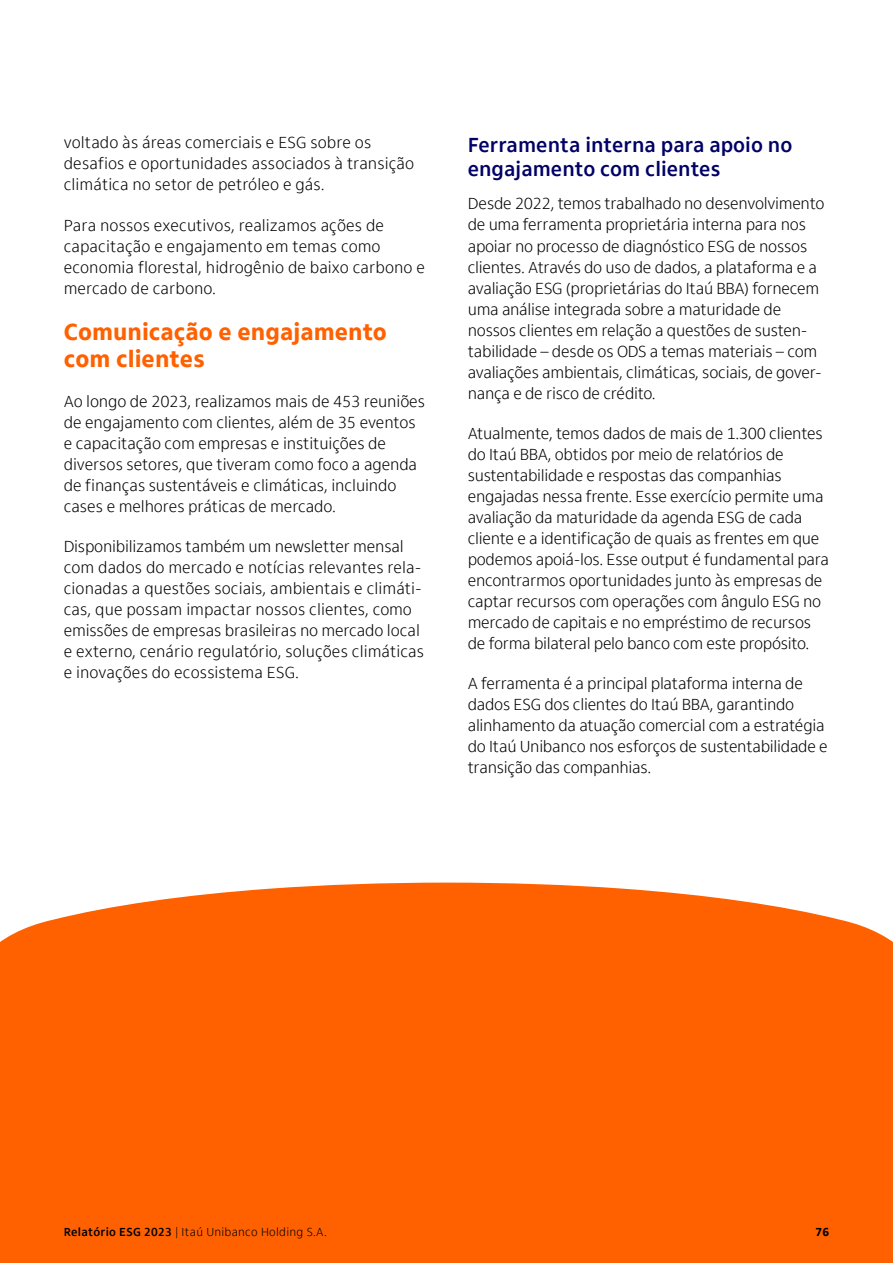
<style>
.page{position:relative;width:893px;height:1263px;background:#fff}
.page>*{position:absolute;margin:0;border:0;box-sizing:border-box;transform-origin:0 0}
.t1{font:800 24px/27px "Itau Text Pro";color:#ff6100}
.t2{font:700 21px/24px "Itau Text Pro";color:#006}
.t3{font:300 16.5px/21px "Itau Text Pro";letter-spacing:-.015em;color:#000}
.t4{font:300 12px "Itau Text Pro";letter-spacing:.02em;color:#000}
.t5{font:800 12px "Itau Text Pro";color:#000}
.s1{font-weight:700}
</style>
<div class="page">
<div style="left:0;top:882px;width:893px;height:381px;background:#ff6100"></div>
<p class="t3" style="left:64px;top:133px;width:352px">voltado às áreas comerciais e ESG sobre os desafios e oportunidades associados à transição climática no setor de petróleo e gás.</p>
<p class="t3" style="left:64px;top:215px;width:363px">Para nossos executivos, realizamos ações de capacitação e engajamento em temas como economia florestal, hidrogênio de baixo carbono e mercado de carbono.</p>
<h1 class="t1" style="left:64px;top:318px;width:325px">Comunicação e engajamento com clientes</h1>
<p class="t3" style="left:64px;top:391px;width:363px">Ao longo de 2023, realizamos mais de 453 reuniões de engajamento com clientes, além de 35 eventos e capacitação com empresas e instituições de diversos setores, que tiveram como foco a agenda de finanças sustentáveis e climáticas, incluindo cases e melhores práticas de mercado.</p>
<p class="t3" style="left:64px;top:536px;width:362px">Disponibilizamos também um newsletter mensal com dados do mercado e notícias relevantes rela&shy;cionadas a questões sociais, ambientais e climáti&shy;cas, que possam impactar nossos clientes, como emissões de empresas brasileiras no mercado local e externo, cenário regulatório, soluções climáticas e inovações do ecossistema ESG.</p>
<p class="t2" style="left:468px;top:133px;width:326px">Ferramenta interna para apoio no engajamento com clientes</p>
<p class="t3" style="left:468px;top:194px;width:358px">Desde 2022, temos trabalhado no desenvolvimento de uma ferramenta proprietária interna para nos apoiar no processo de diagnóstico ESG de nossos clientes. Através do uso de dados, a plataforma e a avaliação ESG (proprietárias do Itaú BBA) fornecem uma análise integrada sobre a maturidade de nossos clientes em relação a questões de susten&shy;tabilidade – desde os ODS a temas materiais – com avaliações ambientais, climáticas, sociais, de gover&shy;nança e de risco de crédito.</p>
<p class="t3" style="left:468px;top:423px;width:363px">Atualmente, temos dados de mais de 1.300 clientes do Itaú BBA, obtidos por meio de relatórios de sustentabilidade e respostas das companhias engajadas nessa frente. Esse exercício permite uma avaliação da maturidade da agenda ESG de cada cliente e a identificação de quais as frentes em que podemos apoiá-los. Esse output é fundamental para encontrarmos oportunidades junto às empresas de captar recursos com operações com ângulo ESG no mercado de capitais e no empréstimo de recursos de forma bilateral pelo banco com este propósito.</p>
<p class="t3" style="left:468px;top:673px;width:361px">A ferramenta é a principal plataforma interna de dados ESG dos clientes do Itaú BBA, garantindo alinhamento da atuação comercial com a estratégia do Itaú Unibanco nos esforços de sustentabilidade e transição das companhias.</p>
<p class="t4" style="left:64px;top:1225px;width:265px"><span class="s1">Relatório ESG 2023</span> | Itaú Unibanco Holding S.A.</p>
<p class="t5" style="left:815px;top:1224px;width:15px">76</p>
</div>
